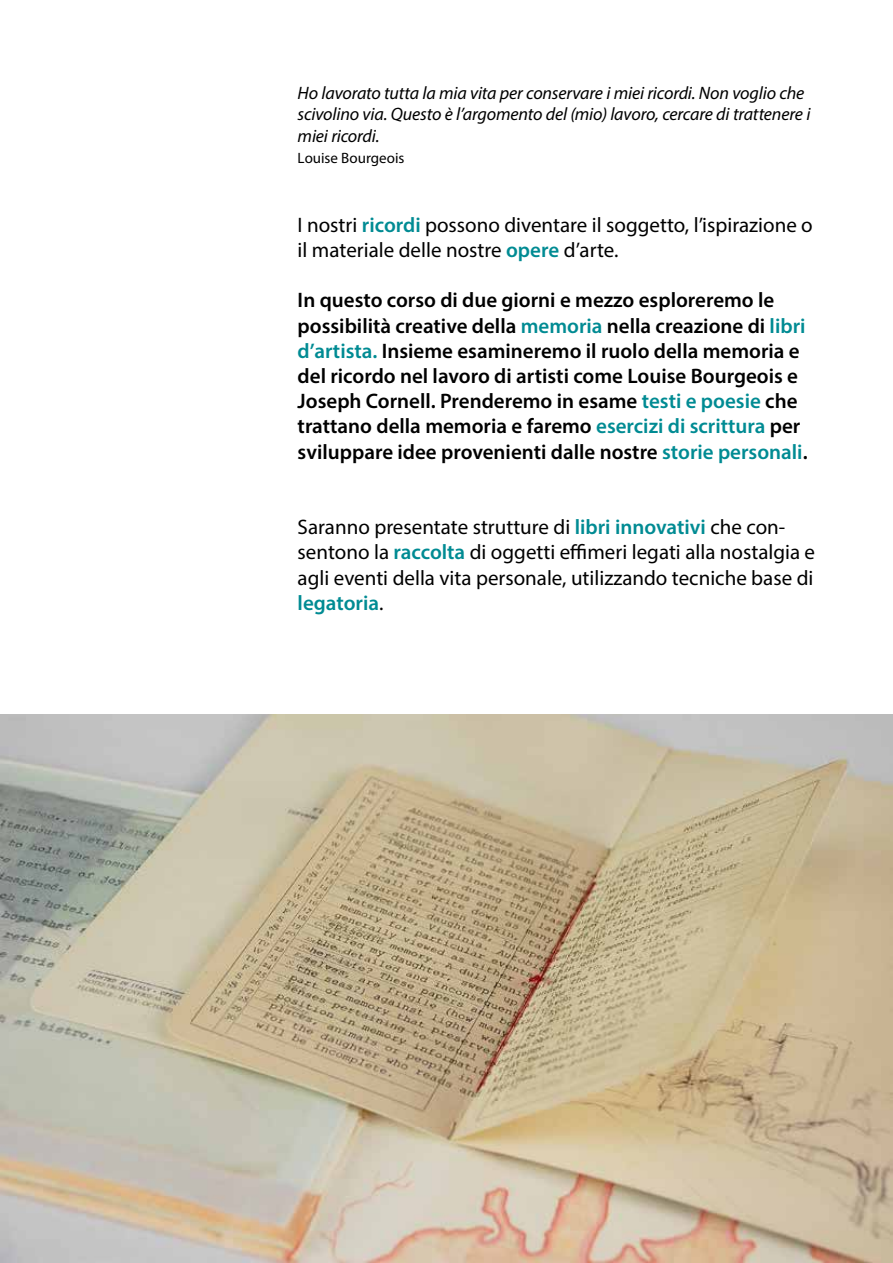
<style>
.page{position:relative;width:893px;height:1263px;background:#fff}
.page>*{position:absolute;margin:0;border:0;box-sizing:border-box;transform-origin:0 0}
.t1{font:600 21px/25.2px "Myriad Pro";color:#000}
.t2{font:21px/25.2px "Myriad Pro";color:#000}
.t3{font:italic 18px/21.6px "Myriad Pro";letter-spacing:-.01em;color:#000}
.t4{font:15px "Myriad Pro";color:#000}
.s1{font-weight:600;color:#008b93}
.s2{color:#008b93}
</style>
<div class="page">
<img style="left:0;top:714px;width:893px;height:549px">
<p class="t3" style="left:298px;top:81px;width:514px">Ho lavorato tutta la mia vita per conservare i miei ricordi. Non voglio che scivolino via. Questo è l’argomento del (mio) lavoro, cercare di trattenere i miei ricordi.</p>
<p class="t4" style="left:298px;top:149px;width:108px">Louise Bourgeois</p>
<p class="t2" style="left:298px;top:212px;width:517px">I nostri <span class="s1">ricordi</span> possono diventare il soggetto, l’ispirazione o il materiale delle nostre <span class="s1">opere</span> d’arte.</p>
<p class="t1" style="left:298px;top:287px;width:511px">In questo corso di due giorni e mezzo esploreremo le possibilità creative della <span class="s2">memoria</span> nella creazione di <span class="s2">libri d’artista.</span> Insieme esamineremo il ruolo della memoria e del ricordo nel lavoro di artisti come Louise Bourgeois e Joseph Cornell. Prenderemo in esame <span class="s2">testi e poesie</span> che trattano della memoria e faremo <span class="s2">esercizi di scrittura</span> per sviluppare idee provenienti dalle nostre <span class="s2">storie personali</span>.</p>
<p class="t2" style="left:298px;top:514px;width:519px">Saranno presentate strutture di <span class="s1">libri innovativi</span> che con&shy;sentono la <span class="s1">raccolta</span> di oggetti effimeri legati alla nostalgia e agli eventi della vita personale, utilizzando tecniche base di <span class="s1">legatoria</span>.</p>
</div>
